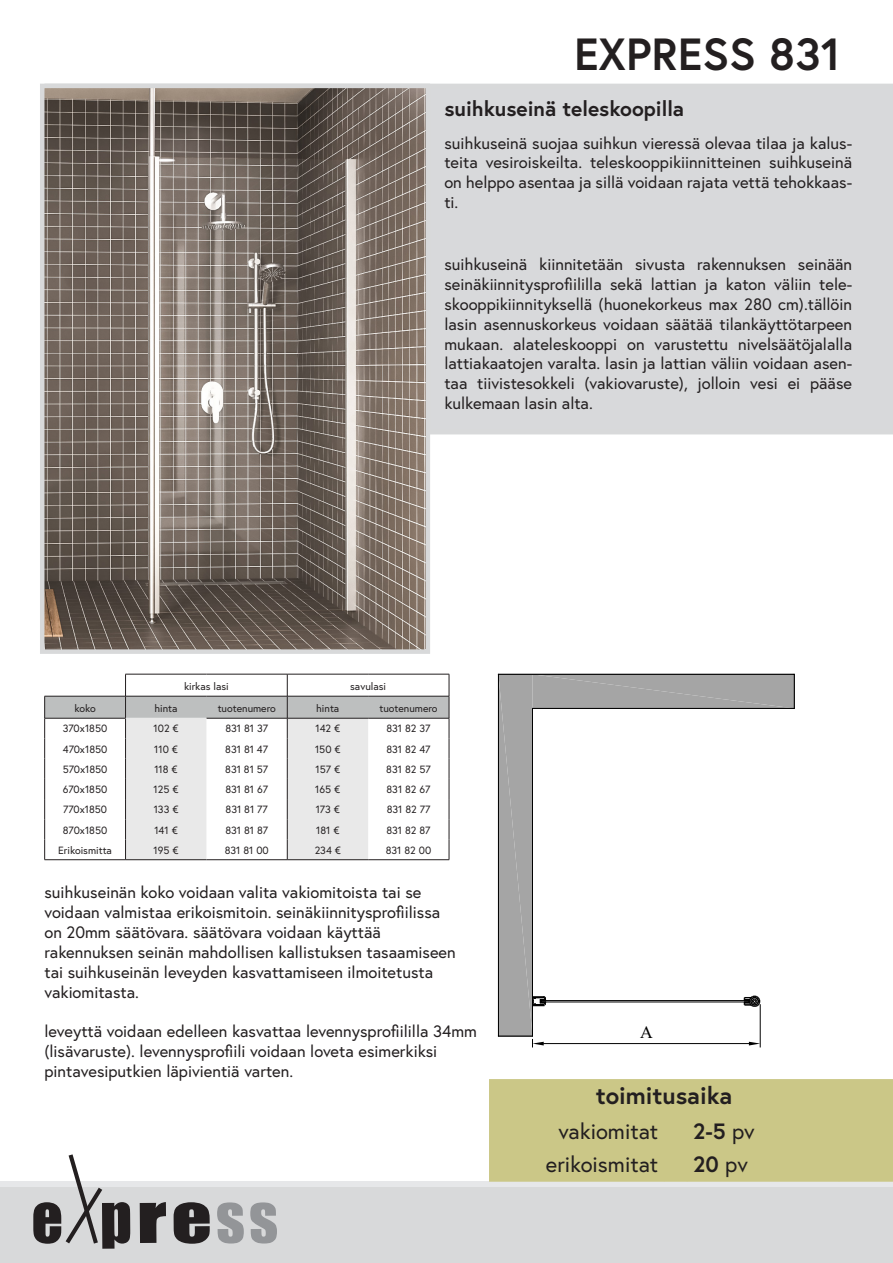
<style>
.page{position:relative;width:893px;height:1263px;background:#fff}
.page>*{position:absolute;margin:0;border:0;box-sizing:border-box;transform-origin:0 0}
.t1{font:61.8px "Impact";letter-spacing:.05em;color:#231f20}
.t2{font:700 45px "Europa";color:#231f20}
.t3{font:700 24px "Europa";color:#231f20}
.t4{font:700 22.2px "Europa";color:#231f20}
.t5{font:22.05px "Europa";color:#231f20}
.t6{font:700 21px "Europa";color:#231f20}
.t7{font:17.55px "Times New Roman";color:#000}
.t8{font:16.5px/19.8px "Europa";color:#231f20;text-align:justify}
.t9{font:10.5px "Europa";color:#231f20}
.s1{color:#939598}
.s2{font-weight:400}
</style>
<div class="page">
<div style="left:0;top:1182px;width:893px;height:17px;background:#e6e7e9"></div>
<div style="left:0;top:1187px;width:893px;height:76px;background:#d8d9da"></div>
<div style="left:432px;top:83px;width:461px;height:352px;background:#d8d9db"></div>
<svg style="left:40px;top:83px;width:392px;height:571px;background:#80766e"></svg>
<svg style="left:498px;top:674px;width:296px;height:373px"></svg>
<svg style="left:66px;top:1154px;width:36px;height:89px"></svg>
<div style="left:489px;top:1079px;width:404px;height:103px;background:#cbc787"></div>
<svg style="left:44px;top:674px;width:406px;height:186px"></svg>
<p class="t2" style="left:574px;top:23px;width:268px">EXPRESS 831</p>
<p class="t6" style="left:444px;top:94px;width:241px">suihkuseinä teleskoopilla</p>
<p class="t8" style="left:444px;top:133px;width:409px">suihkuseinä suojaa suihkun vieressä olevaa tilaa ja kalus&shy;teita vesiroiskeilta. teleskooppikiinnitteinen suihkuseinä on helppo asentaa ja sillä voidaan rajata vettä tehokkaas&shy;ti.</p>
<p class="t8" style="left:444px;top:254px;width:409px">suihkuseinä kiinnitetään sivusta rakennuksen seinään seinäkiinnitysprofiililla sekä lattian ja katon väliin tele&shy;skooppikiinnityksellä (huonekorkeus max 280 cm).tällöin lasin asennuskorkeus voidaan säätää tilankäyttötarpeen mukaan. alateleskooppi on varustettu nivelsäätöjalalla lattiakaatojen varalta. lasin ja lattian väliin voidaan asen&shy;taa tiivistesokkeli (vakiovaruste), jolloin vesi ei pääse kulkemaan lasin alta.</p>
<p class="t9" style="left:184px;top:680px;width:46px">kirkas lasi</p>
<p class="t9" style="left:350px;top:680px;width:37px">savulasi</p>
<p class="t9" style="left:74px;top:702px;width:23px">koko</p>
<p class="t9" style="left:155px;top:702px;width:25px">hinta</p>
<p class="t9" style="left:218px;top:702px;width:60px">tuotenumero</p>
<p class="t9" style="left:316px;top:702px;width:25px">hinta</p>
<p class="t9" style="left:379px;top:702px;width:60px">tuotenumero</p>
<p class="t9" style="left:63px;top:722px;width:46px">370x1850</p>
<p class="t9" style="left:154px;top:722px;width:27px">102 €</p>
<p class="t9" style="left:225px;top:722px;width:44px">831 81 37</p>
<p class="t9" style="left:315px;top:722px;width:26px">142 €</p>
<p class="t9" style="left:386px;top:722px;width:46px">831 82 37</p>
<p class="t9" style="left:63px;top:742px;width:46px">470x1850</p>
<p class="t9" style="left:154px;top:742px;width:25px">110 €</p>
<p class="t9" style="left:225px;top:742px;width:44px">831 81 47</p>
<p class="t9" style="left:315px;top:742px;width:27px">150 €</p>
<p class="t9" style="left:386px;top:742px;width:46px">831 82 47</p>
<p class="t9" style="left:63px;top:762px;width:46px">570x1850</p>
<p class="t9" style="left:154px;top:762px;width:25px">118 €</p>
<p class="t9" style="left:225px;top:762px;width:45px">831 81 57</p>
<p class="t9" style="left:315px;top:762px;width:26px">157 €</p>
<p class="t9" style="left:386px;top:762px;width:46px">831 82 57</p>
<p class="t9" style="left:63px;top:783px;width:46px">670x1850</p>
<p class="t9" style="left:154px;top:783px;width:26px">125 €</p>
<p class="t9" style="left:225px;top:783px;width:44px">831 81 67</p>
<p class="t9" style="left:315px;top:783px;width:27px">165 €</p>
<p class="t9" style="left:386px;top:783px;width:46px">831 82 67</p>
<p class="t9" style="left:63px;top:803px;width:46px">770x1850</p>
<p class="t9" style="left:154px;top:803px;width:26px">133 €</p>
<p class="t9" style="left:226px;top:803px;width:44px">831 81 77</p>
<p class="t9" style="left:316px;top:803px;width:26px">173 €</p>
<p class="t9" style="left:387px;top:803px;width:45px">831 82 77</p>
<p class="t9" style="left:63px;top:823px;width:46px">870x1850</p>
<p class="t9" style="left:154px;top:823px;width:25px">141 €</p>
<p class="t9" style="left:225px;top:823px;width:44px">831 81 87</p>
<p class="t9" style="left:316px;top:823px;width:25px">181 €</p>
<p class="t9" style="left:386px;top:823px;width:46px">831 82 87</p>
<p class="t9" style="left:58px;top:843px;width:55px">Erikoismitta</p>
<p class="t9" style="left:154px;top:843px;width:27px">195 €</p>
<p class="t9" style="left:225px;top:843px;width:46px">831 81 00</p>
<p class="t9" style="left:315px;top:843px;width:28px">234 €</p>
<p class="t9" style="left:386px;top:843px;width:47px">831 82 00</p>
<p class="t8" style="left:44px;top:882px;width:413px;text-align:left">suihkuseinän koko voidaan valita vakiomitoista tai se voidaan valmistaa erikoismitoin. seinäkiinnitysprofiilissa on 20mm säätövara. säätövara voidaan käyttää rakennuksen seinän mahdollisen kallistuksen tasaamiseen tai suihkuseinän leveyden kasvattamiseen ilmoitetusta vakiomitasta.</p>
<p class="t8" style="left:44px;top:1021px;width:434px;text-align:left">leveyttä voidaan edelleen kasvattaa levennysprofiililla 34mm (lisävaruste). levennysprofiili voidaan loveta esimerkiksi pintavesiputkien läpivientiä varten.</p>
<p class="t1" style="left:32px;top:1171px;width:249px">E PRE<span class="s1">SS</span></p>
<p class="t7" style="left:640px;top:1020px;width:14px">A</p>
<p class="t3" style="left:596px;top:1079px;width:138px">toimitusaika</p>
<p class="t5" style="left:558px;top:1117px;width:101px">vakiomitat</p>
<p class="t4" style="left:693px;top:1116px;width:63px">2-5 <span class="s2">pv</span></p>
<p class="t5" style="left:546px;top:1150px;width:114px">erikoismitat</p>
<p class="t4" style="left:693px;top:1149px;width:56px">20 <span class="s2">pv</span></p>
</div>
